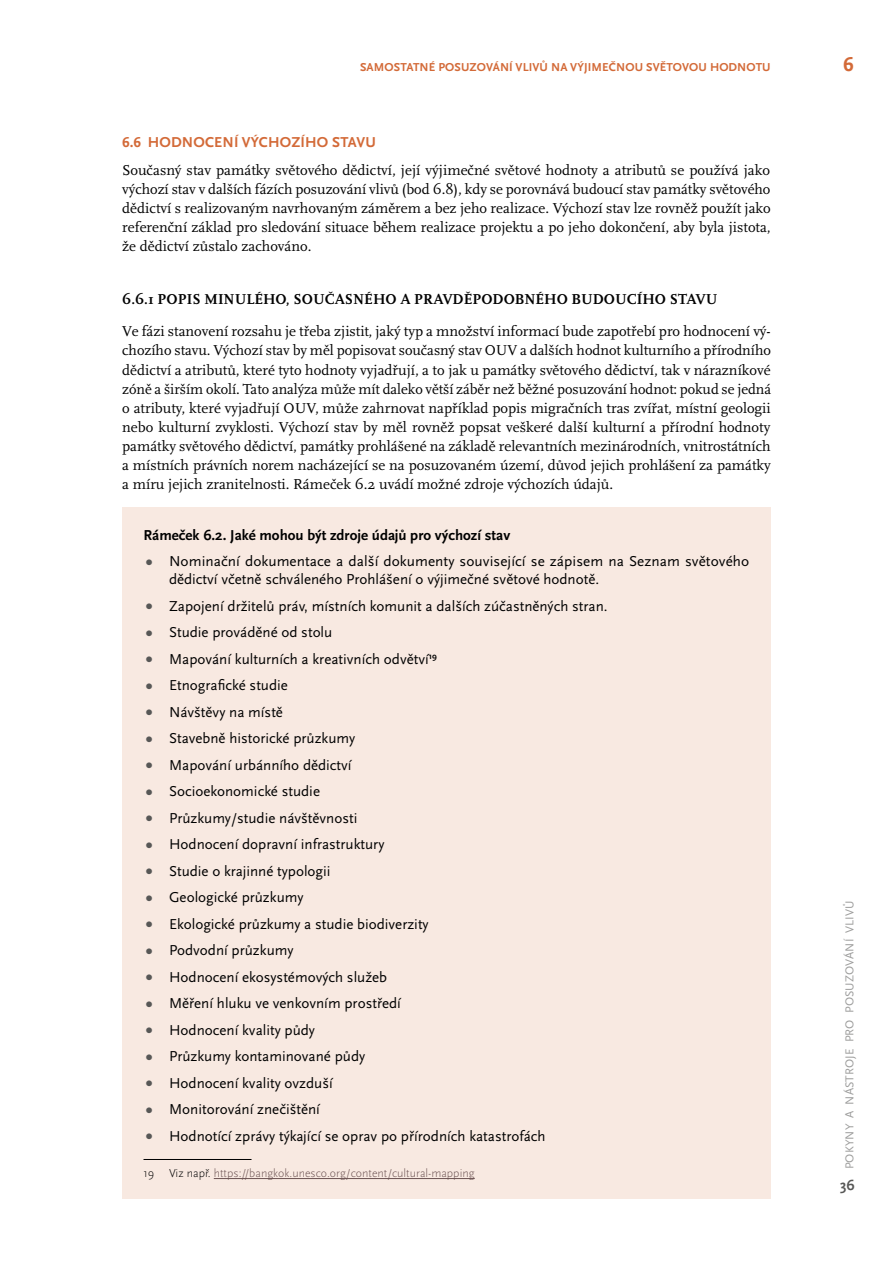
<style>
.page{position:relative;width:893px;height:1263px;background:#fff}
.page>*{position:absolute;margin:0;border:0;box-sizing:border-box;transform-origin:0 0}
.t1{font:700 21px "Scala Sans Pro";color:#d36a38}
.t2{font:15px/19.2px "Scala Pro";color:#000;text-align:justify}
.t3{font:15px/26.5px "Scala Sans Pro";color:#000}
.t4{font:700 15px "Scala Pro";color:#000}
.t5{font:700 15px "Scala Sans Pro";color:#000}
.t6{font:700 15px "Scala Sans Pro";letter-spacing:.01em;color:#d36a38}
.t7{font:700 15px "Scala Sans Pro";color:#575756}
.t8{font:300 12px "Scala Sans Pro";color:#6c5353}
.t9{font:700 12px "Scala Sans Pro";letter-spacing:.01em;color:#d36a38}
.t10{font:12px "Scala Sans Pro";letter-spacing:.01em;color:#9d9d9c}
.t11{font:12px "Scala Sans Pro";color:#575756}
.t12{font:300 12px "Scala Sans Pro";color:#000}
.t13{font:700 8.7px "Scala Sans Pro";color:#000}
.s1{color:#000}
</style>
<div class="page">
<div style="left:122px;top:507px;width:649px;height:691px;background:#f8e9e1"></div>
<hr style="left:144px;top:1159px;width:108px;height:1px;background:#000">
<hr style="left:214px;top:1178px;width:261px;height:1px;background:#6c5353">
<p class="t9" style="left:360px;top:60px;width:412px">SAMOSTATNÉ POSUZOVÁNÍ VLIVŮ NA VÝJIMEČNOU SVĚTOVOU HODNOTU</p>
<p class="t6" style="left:148px;top:134px;width:230px">HODNOCENÍ VÝCHOZÍHO STAVU</p>
<p class="t6" style="left:122px;top:134px;width:20px">6.6</p>
<p class="t2" style="left:122px;top:160px;width:650px">Současný stav památky světového dědictví, její výjimečné světové hodnoty a atributů se používá jako výchozí stav v dalších fázích posuzování vlivů (bod 6.8 ,) kdy se porovnává budoucí stav památky světového dědictví s realizovaným navrhovaným záměrem a bez jeho realizace. Výchozí stav lze rovněž použít jako referenční základ pro sledování situace během realizace projektu a po jeho dokončení, aby byla jistota, že dědictví zůstalo zachováno.</p>
<p class="t4" style="left:122px;top:291px;width:597px">6.6.1 POPIS MINULÉHO, SOUČASNÉHO A PRAVDĚPODOBNÉHO BUDOUCÍHO STAVU</p>
<p class="t2" style="left:122px;top:341px;width:650px">chozího stavu. Výchozí stav by měl popisovat současný stav OUV a dalších hodnot kulturního a přírodního</p>
<p class="t2" style="left:122px;top:322px;width:650px">Ve fázi stanovení rozsahu je třeba zjistit, jaký typ a množství informací bude zapotřebí pro hodnocení vý-</p>
<p class="t2" style="left:122px;top:360px;width:650px">dědictví a atributů, které tyto hodnoty vyjadřují toa, jak u památky světového dědictví, tak v nárazníkové zóně a širším okolí. Tato analýza může mít daleko větší záběr než běžné posuzování hodnot: pokud se jedná o atributy, které vyjadřují OUV, může zahrnovat například popis migračních tras zvířat, místní geologii nebo kulturní zvyklosti. Výchozí stav by měl rovněž popsat veškeré další kulturní a přírodní hodnoty památky světového dědictví, památky prohlášené na základě relevantních mezinárodních, vnitrostátních a místních právních norem nacházející se na posuzovaném území, důvod jejich prohlášení za památky a míru jejich zranitelnosti. Rámeček 6.2 uvádí možné zdroje výchozích údajů.</p>
<p class="t5" style="left:144px;top:526px;width:368px">Rámeček 6.2. Jaké mohou být zdroje údajů pro výchozí stav</p>
<p class="t3" style="left:169px;top:548px;width:582px">Nominační dokumentace a další dokumenty související se zápisem na Seznam světového</p>
<p class="t11" style="left:146px;top:554px;width:9px">●</p>
<p class="t11" style="left:146px;top:598px;width:9px">●</p>
<p class="t3" style="left:169px;top:566px;width:440px">dědictví včetně schváleného Prohlášení o výjimečné světové hodnotě.<br>Zapojení držitelů práv, místních komunit a dalších zúčastněných stran.</p>
<p class="t11" style="left:146px;top:625px;width:9px">●</p>
<p class="t3" style="left:169px;top:619px;width:165px">Studie prováděné od stolu</p>
<p class="t11" style="left:146px;top:651px;width:9px">●</p>
<p class="t3" style="left:169px;top:646px;width:261px">Mapování kulturních a kreativních odvětví</p>
<p class="t13" style="left:429px;top:651px;width:10px">19</p>
<p class="t11" style="left:146px;top:678px;width:9px">●</p>
<p class="t3" style="left:169px;top:672px;width:120px">Etnografické studie</p>
<p class="t11" style="left:146px;top:704px;width:9px">●</p>
<p class="t3" style="left:169px;top:699px;width:115px">Návštěvy na místě</p>
<p class="t11" style="left:146px;top:731px;width:9px">●</p>
<p class="t3" style="left:169px;top:725px;width:188px">Stavebně historické průzkumy</p>
<p class="t11" style="left:146px;top:757px;width:9px">●</p>
<p class="t3" style="left:169px;top:752px;width:184px">Mapování urbánního dědictví</p>
<p class="t11" style="left:146px;top:784px;width:9px">●</p>
<p class="t3" style="left:169px;top:778px;width:153px">Socioekonomické studie</p>
<p class="t11" style="left:146px;top:810px;width:9px">●</p>
<p class="t3" style="left:169px;top:805px;width:190px">Průzkumy/studie návštěvnosti</p>
<p class="t11" style="left:146px;top:837px;width:9px">●</p>
<p class="t3" style="left:169px;top:831px;width:217px">Hodnocení dopravní infrastruktury</p>
<p class="t11" style="left:146px;top:863px;width:9px">●</p>
<p class="t3" style="left:169px;top:858px;width:163px">Studie o krajinné typologii</p>
<p class="t11" style="left:146px;top:890px;width:9px">●</p>
<p class="t3" style="left:169px;top:884px;width:136px">Geologické průzkumy</p>
<p class="t11" style="left:146px;top:916px;width:9px">●</p>
<p class="t3" style="left:169px;top:911px;width:261px">Ekologické průzkumy a studie biodiverzity</p>
<p class="t11" style="left:146px;top:943px;width:9px">●</p>
<p class="t3" style="left:169px;top:937px;width:126px">Podvodní průzkumy</p>
<p class="t11" style="left:146px;top:969px;width:9px">●</p>
<p class="t3" style="left:169px;top:964px;width:220px">Hodnocení ekosystémových služeb</p>
<p class="t11" style="left:146px;top:996px;width:9px">●</p>
<p class="t3" style="left:169px;top:990px;width:233px">Měření hluku ve venkovním prostředí</p>
<p class="t11" style="left:146px;top:1022px;width:9px">●</p>
<p class="t3" style="left:169px;top:1017px;width:147px">Hodnocení kvality půdy</p>
<p class="t11" style="left:146px;top:1049px;width:9px">●</p>
<p class="t3" style="left:169px;top:1043px;width:198px">Průzkumy kontaminované půdy</p>
<p class="t11" style="left:146px;top:1075px;width:9px">●</p>
<p class="t3" style="left:169px;top:1070px;width:165px">Hodnocení kvality ovzduší</p>
<p class="t11" style="left:146px;top:1102px;width:9px">●</p>
<p class="t3" style="left:169px;top:1096px;width:152px">Monitorování znečištění</p>
<p class="t11" style="left:146px;top:1128px;width:9px">●</p>
<p class="t3" style="left:169px;top:1123px;width:378px">Hodnotící zprávy týkající se oprav po přírodních katastrofách</p>
<p class="t12" style="left:144px;top:1166px;width:12px">19</p>
<p class="t8" style="left:169px;top:1166px;width:307px"><span class="s1">Viz např.</span> https://bangkok.unesco.org/content/cultural-mapping</p>
<h1 class="t1" style="left:843px;top:52px;width:12px">6</h1>
<p class="t10" style="left:843px;top:933px;width:34px;rotate:-90deg">VLIVŮ</p>
<p class="t10" style="left:843px;top:1013px;width:76px;rotate:-90deg">POSUZOVÁNÍ</p>
<p class="t10" style="left:843px;top:1042px;width:25px;rotate:-90deg">PRO</p>
<p class="t10" style="left:843px;top:1105px;width:58px;rotate:-90deg">NÁSTROJE</p>
<p class="t10" style="left:843px;top:1118px;width:9px;rotate:-90deg">A</p>
<p class="t10" style="left:843px;top:1169px;width:47px;rotate:-90deg">POKYNY</p>
<p class="t7" style="left:840px;top:1176px;width:16px">36</p>
</div>
